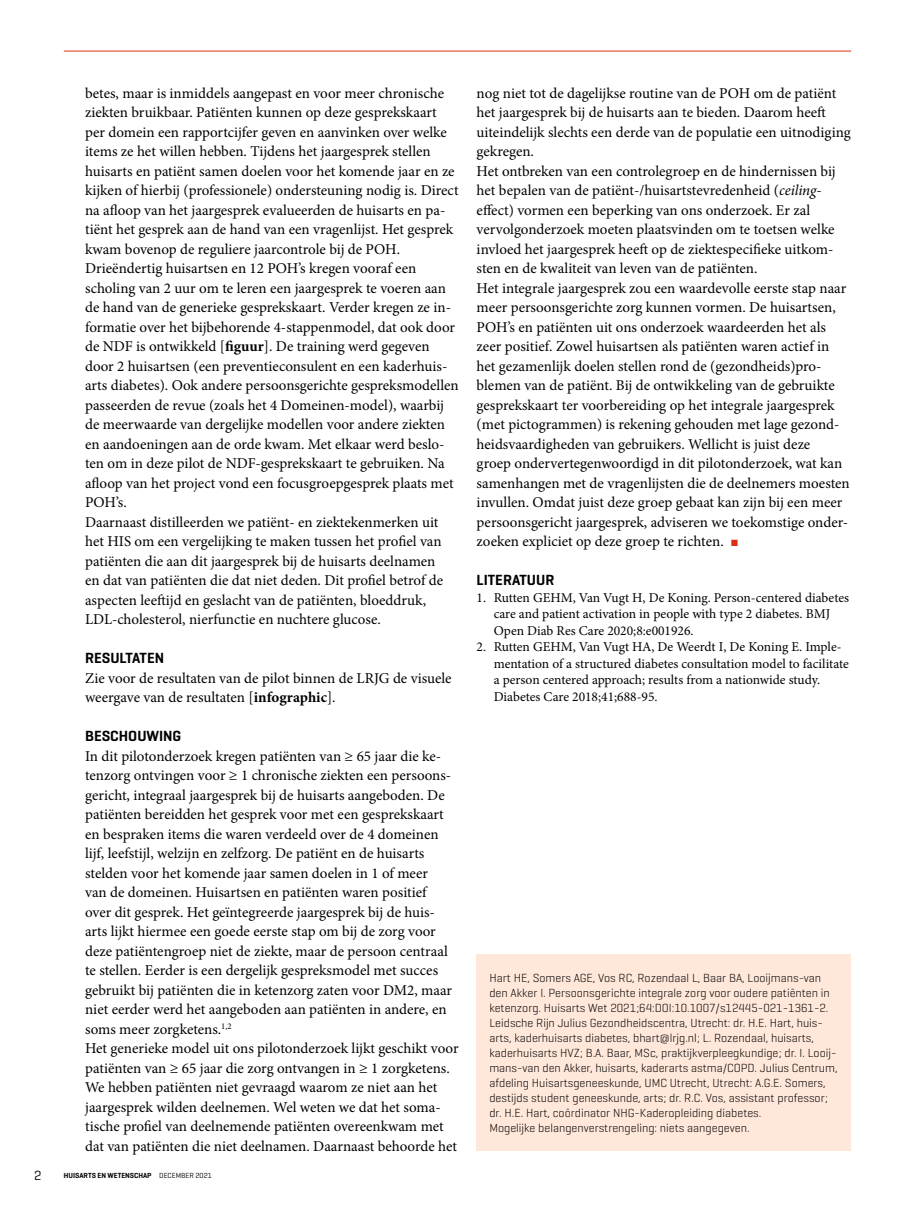
<style>
.page{position:relative;width:915px;height:1212px;background:#fff}
.page>*{position:absolute;margin:0;border:0;box-sizing:border-box;transform-origin:0 0}
.Para_broodtekst{font:15px/19.5px "Minion Pro";color:#000}
.SectionHeading_1_tus{font:600 15px "Geogrotesque";color:#000}
.Bibliography_Heading{font:600 15px "Geogrotesque";color:#000}
.t1{font:13.5px/16.5px "Minion Pro";color:#000}
.t2{font:13.5px "Geogrotesque";color:#000}
.Biography_auteursinf{font:300 12px/15px "Geogrotesque";color:#000}
.t3{font:600 7.5px "Geogrotesque";color:#000}
.t4{font:7.5px "Geogrotesque";color:#000}
.s1{font-weight:700}
.s2{font-weight:400}
.s3{font-style:italic}
.s4{color:#df2d14}
</style>
<div class="page">
<hr style="left:64px;top:51px;width:786px;height:1px;background:#df2d14">
<div style="left:476px;top:954px;width:374px;height:197px;background:#ffe7da"></div>
<p class="Para_broodtekst" style="left:85px;top:83px;width:375px">betes, maar is inmiddels aangepast en voor meer chronische ziekten bruikbaar. Patiënten kunnen op deze gesprekskaart per domein een rapportcijfer geven en aanvinken over welke items ze het willen hebben. Tijdens het jaargesprek stellen huisarts en patiënt samen doelen voor het komende jaar en ze kijken of hierbij (professionele) ondersteuning nodig is. Direct na afloop van het jaargesprek evalueerden de huisarts en pa&shy;tiënt het gesprek aan de hand van een vragenlijst. Het gesprek kwam bovenop de reguliere jaarcontrole bij de POH.</p>
<p class="Para_broodtekst" style="left:85px;top:259px;width:375px">Drieëndertig huisartsen en 12 POH’s kregen vooraf een scholing van 2 uur om te leren een jaargesprek te voeren aan de hand van de generieke gesprekskaart. Verder kregen ze in&shy;formatie over het bijbehorende 4-stappenmodel, dat ook door de NDF is ontwikkeld [<span class="s1">figuur</span>]. De training werd gegeven door 2 huisartsen (een preventieconsulent en een kaderhuis&shy;arts diabetes). Ook andere persoonsgerichte gespreksmodellen passeerden de revue (zoals het 4 Domeinen-model), waarbij de meerwaarde van dergelijke modellen voor andere ziekten en aandoeningen aan de orde kwam. Met elkaar werd beslo&shy;ten om in deze pilot de NDF-gesprekskaart te gebruiken. Na afloop van het project vond een focusgroepgesprek plaats met POH’s.</p>
<p class="Para_broodtekst" style="left:85px;top:512px;width:359px">Daarnaast distilleerden we patiënt- en ziektekenmerken uit het HIS om een vergelijking te maken tussen het profiel van patiënten die aan dit jaargesprek bij de huisarts deelnamen en dat van patiënten die dat niet deden. Dit profiel betrof de aspecten leeftijd en geslacht van de patiënten, bloeddruk, LDL-cholesterol, nierfunctie en nuchtere glucose.</p>
<p class="SectionHeading_1_tus" style="left:85px;top:649px;width:80px">RESULTATEN</p>
<p class="Para_broodtekst" style="left:85px;top:668px;width:368px">Zie voor de resultaten van de pilot binnen de LRJG de visuele weergave van de resultaten [<span class="s1">infographic</span>].</p>
<p class="SectionHeading_1_tus" style="left:85px;top:727px;width:98px">BESCHOUWING</p>
<p class="Para_broodtekst" style="left:85px;top:746px;width:368px">In dit pilotonderzoek kregen patiënten van ≥ 65 jaar die ke&shy;tenzorg ontvingen voor ≥ 1 chronische ziekten een persoons&shy;gericht, integraal jaargesprek bij de huisarts aangeboden. De patiënten bereidden het gesprek voor met een gesprekskaart en bespraken items die waren verdeeld over de 4 domeinen lijf, leefstijl, welzijn en zelfzorg. De patiënt en de huisarts stelden voor het komende jaar samen doelen in 1 of meer van de domeinen. Huisartsen en patiënten waren positief over dit gesprek. Het geïntegreerde jaargesprek bij de huis&shy;arts lijkt hiermee een goede eerste stap om bij de zorg voor deze patiëntengroep niet de ziekte, maar de persoon centraal te stellen. Eerder is een dergelijk gespreksmodel met succes gebruikt bij patiënten die in ketenzorg zaten voor DM2, maar niet eerder werd het aangeboden aan patiënten in andere, en soms meer zorgketens.<sup>1,2</sup></p>
<p class="Para_broodtekst" style="left:85px;top:1039px;width:375px">Het generieke model uit ons pilotonderzoek lijkt geschikt voor patiënten van ≥ 65 jaar die zorg ontvangen in ≥ 1 zorgketens.<br>We hebben patiënten niet gevraagd waarom ze niet aan het jaargesprek wilden deelnemen. Wel weten we dat het soma&shy;tische profiel van deelnemende patiënten overeenkwam met dat van patiënten die niet deelnamen. Daarnaast behoorde het</p>
<p class="t2" style="left:34px;top:1166px;width:9px">2</p>
<p class="t4" style="left:159px;top:1171px;width:42px">MAAND 0000</p>
<p class="t3" style="left:64px;top:1171px;width:149px">HUISARTS EN WETENSCHAP <span class="s2">D ECEM BER 2021</span></p>
<p class="Para_broodtekst" style="left:476px;top:83px;width:375px">nog niet tot de dagelijkse routine van de POH om de patiënt het jaargesprek bij de huisarts aan te bieden. Daarom heeft uiteindelijk slechts een derde van de populatie een uitnodiging gekregen.</p>
<p class="Para_broodtekst" style="left:476px;top:161px;width:360px">Het ontbreken van een controlegroep en de hindernissen bij het bepalen van de patiënt-/huisartstevredenheid (<span class="s3">ceiling&shy;</span>effect) vormen een beperking van ons onderzoek. Er zal vervolgonderzoek moeten plaatsvinden om te toetsen welke invloed het jaargesprek heeft op de ziektespecifieke uitkom&shy;sten en de kwaliteit van leven van de patiënten.</p>
<p class="Para_broodtekst" style="left:476px;top:278px;width:374px">Het integrale jaargesprek zou een waardevolle eerste stap naar meer persoonsgerichte zorg kunnen vormen. De huisartsen, POH’s en patiënten uit ons onderzoek waardeerden het als zeer positief. Zowel huisartsen als patiënten waren actief in het gezamenlijk doelen stellen rond de (gezondheids)pro&shy;blemen van de patiënt. Bij de ontwikkeling van de gebruikte gesprekskaart ter voorbereiding op het integrale jaargesprek (met pictogrammen) is rekening gehouden met lage gezond&shy;heidsvaardigheden van gebruikers. Wellicht is juist deze<br>groep ondervertegenwoordigd in dit pilotonderzoek, wat kan samenhangen met de vragenlijsten die de deelnemers moesten invullen. Omdat juist deze groep gebaat kan zijn bij een meer persoonsgericht jaargesprek, adviseren we toekomstige onder&shy;zoeken expliciet op deze groep te richten. <span class="s4">■</span></p>
<p class="Bibliography_Heading" style="left:476px;top:571px;width:79px">LITERATUUR</p>
<p class="t1" style="left:493px;top:589px;width:357px;text-indent:-17px">1. Rutten GEHM, Van Vugt H, De Koning. Person-centered diabetes care and patient activation in people with type 2 diabetes. BMJ<br>Open Diab Res Care 2020;8:e001926.</p>
<p class="t1" style="left:493px;top:639px;width:356px;text-indent:-17px">2. Rutten GEHM, Van Vugt HA, De Weerdt I, De Koning E. Imple&shy;mentation of a structured diabetes consultation model to facilitate a person centered approach; results from a nationwide study.<br>Diabetes Care 2018;41;688-95.</p>
<p class="Biography_auteursinf" style="left:489px;top:970px;width:342px">Hart HE, Somers AGE, Vos RC, Rozendaal L, Baar BA, Looijmans-van den Akker I. Persoonsgerichte integrale zorg voor oudere patiënten in ketenzorg. Huisarts Wet 2021;64:DOI:10.1007/s12445-021-1361-2.</p>
<p class="Biography_auteursinf" style="left:489px;top:1015px;width:349px">Leidsche Rijn Julius Gezondheidscentra, Utrecht: dr. H.E. Hart, huis&shy;arts, kaderhuisarts diabetes, bhart@lrjg.nl; L. Rozendaal, huisarts, kaderhuisarts HVZ; B.A. Baar, MSc, praktijkverpleegkundige; dr. I. Looij&shy;mans-van den Akker, huisarts, kaderarts astma/COPD. Julius Centrum, afdeling Huisartsgeneeskunde, UMC Utrecht, Utrecht: A.G.E. Somers, destijds student geneeskunde, arts; dr. R.C. Vos, assistant professor; dr. H.E. Hart, coördinator NHG-Kaderopleiding diabetes.</p>
<p class="Biography_auteursinf" style="left:489px;top:1120px;width:261px">Mogelijke belangenverstrengeling: niets aangegeven.</p>
</div>
